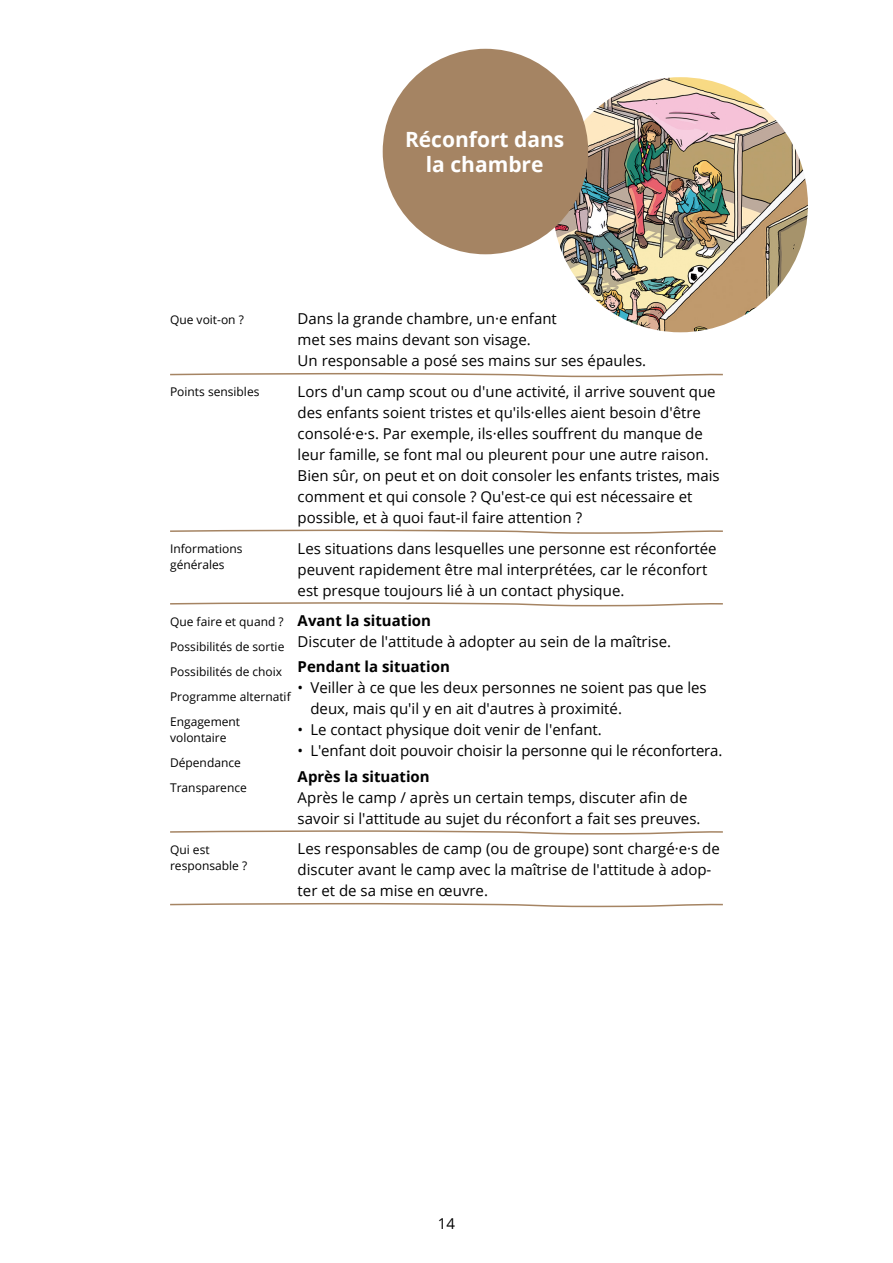
<style>
.page{position:relative;width:893px;height:1263px;background:#fff}
.page>*{position:absolute;margin:0;border:0;box-sizing:border-box;transform-origin:0 0}
.t1{font:700 21px/25.5px "Open Sans";color:#fff;text-align:center}
.t2{font:15px/21px "Open Sans";color:#000}
.t3{font:700 15px "Open Sans";color:#000}
.t4{font:12px/25px "Open Sans";color:#000}
</style>
<div class="page">
<img style="left:553px;top:77px;width:255px;height:255px;border-radius:128px">
<svg style="left:170px;top:372px;width:553px;height:6px"></svg>
<svg style="left:170px;top:529px;width:553px;height:5px"></svg>
<svg style="left:170px;top:602px;width:553px;height:5px"></svg>
<svg style="left:170px;top:830px;width:553px;height:5px"></svg>
<svg style="left:170px;top:903px;width:553px;height:5px"></svg>
<div style="left:383px;top:49px;width:205px;height:205px;background:#a58463;border-radius:50%"></div>
<h1 class="t1" style="left:405px;top:126px;width:161px">Réconfort dans la chambre</h1>
<p class="t4" style="left:170px;top:306px;width:75px">Que voit-on ?</p>
<p class="t2" style="left:298px;top:308px;width:350px">Dans la grande chambre, un·e enfant<br>met ses mains devant son visage.<br>Un responsable a posé ses mains sur ses épaules.</p>
<p class="t4" style="left:170px;top:379px;width:91px">Points sensibles</p>
<p class="t2" style="left:298px;top:381px;width:424px">Lors d'un camp scout ou d'une activité, il arrive souvent que des enfants soient tristes et qu'ils·elles aient besoin d'être consolé·e·s. Par exemple, ils·elles souffrent du manque de leur famille, se font mal ou pleurent pour une autre raison.<br>Bien sûr, on peut et on doit consoler les enfants tristes, mais comment et qui console ? Qu'est-ce qui est nécessaire et possible, et à quoi faut-il faire attention ?</p>
<p class="t4" style="left:170px;top:540px;width:74px;line-height:16.5px">Informations générales</p>
<p class="t2" style="left:298px;top:537px;width:421px">Les situations dans lesquelles une personne est réconfortée peuvent rapidement être mal interprétées, car le réconfort est presque toujours lié à un contact physique.</p>
<p class="t4" style="left:170px;top:608px;width:122px">Que faire et quand ?<br>Possibilités de sortie<br>Possibilités de choix<br>Programme alternatif<br>Engagement</p>
<p class="t4" style="left:170px;top:725px;width:78px">volontaire<br>Dépendance<br>Transparence</p>
<p class="t3" style="left:298px;top:610px;width:135px">Avant la situation</p>
<p class="t2" style="left:298px;top:631px;width:375px">Discuter de l'attitude à adopter au sein de la maîtrise.</p>
<p class="t3" style="left:298px;top:656px;width:154px">Pendant la situation</p>
<p class="t2" style="left:310px;top:677px;width:398px;text-indent:-13px">• Veiller à ce que les deux personnes ne soient pas que les deux, mais qu'il y en ait d'autres à proximité.</p>
<p class="t2" style="left:298px;top:719px;width:306px">• Le contact physique doit venir de l'enfant.</p>
<p class="t2" style="left:298px;top:740px;width:426px">• L'enfant doit pouvoir choisir la personne qui le réconfortera.</p>
<p class="t3" style="left:298px;top:766px;width:134px">Après la situation</p>
<p class="t2" style="left:298px;top:786px;width:404px">Après le camp / après un certain temps, discuter afin de savoir si l'attitude au sujet du réconfort a fait ses preuves.</p>
<p class="t4" style="left:170px;top:841px;width:79px;line-height:16.5px">Qui est responsable ?</p>
<p class="t2" style="left:298px;top:838px;width:424px">Les responsables de camp (ou de groupe) sont chargé·e·s de discuter avant le camp avec la maîtrise de l'attitude à adop&shy;ter et de sa mise en œuvre.</p>
<p class="t2" style="left:438px;top:1213px;width:19px">14</p>
</div>
